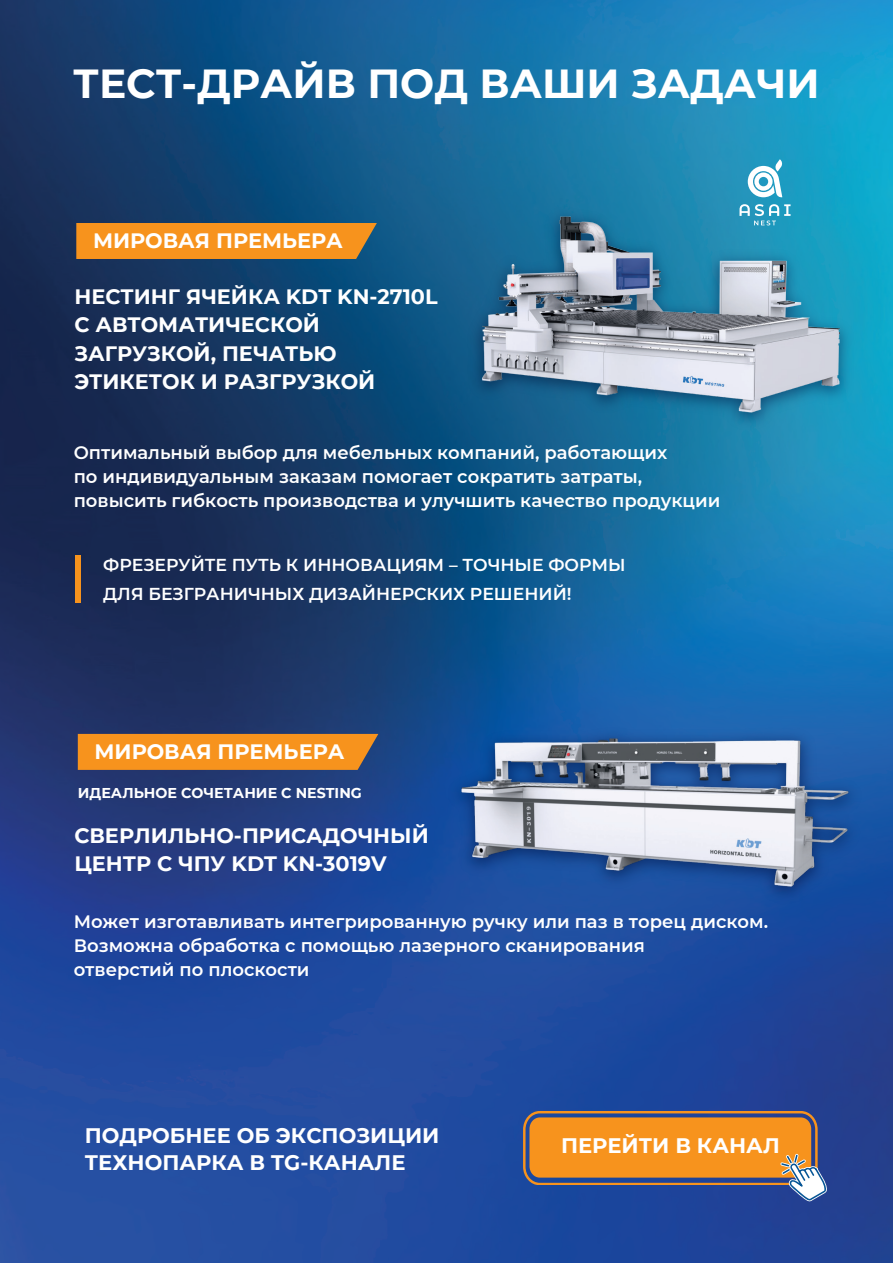
<style>
.page{position:relative;width:893px;height:1263px;background:#fff}
.page>*{position:absolute;margin:0;border:0;box-sizing:border-box;transform-origin:0 0}
.t1{font:700 40.5px "Montserrat";color:#fff}
.t2{font:700 21px/27px "Montserrat";color:#fff}
.t3{font:700 20.85px/28.3px "Montserrat";color:#fff}
.t4{font:600 18px/24px "Montserrat";color:#fff}
.t5{font:600 17.25px/28.5px "Montserrat";color:#fff}
.t6{font:700 14.25px "Montserrat";color:#fff}
</style>
<div class="page">
<img style="left:0;top:0;width:893px;height:1263px">
<div style="left:76px;top:555px;width:5px;height:48px;background:#f7931d"></div>
<img style="left:335px;top:154px;width:558px;height:347px">
<img style="left:442px;top:722px;width:426px;height:186px">
<img style="left:444px;top:701px;width:419px;height:205px">
<svg style="left:523px;top:1111px;width:304px;height:90px;background:#b37d4a"></svg>
<svg style="left:748px;top:159px;width:35px;height:39px"></svg>
<svg style="left:739px;top:204px;width:51px;height:21px"></svg>
<div style="left:76px;top:223px;width:301px;height:36px;background:#f7931d"></div>
<div style="left:78px;top:734px;width:300px;height:36px;background:#f7931d"></div>
<h1 class="t1" style="left:73px;top:55px;width:748px">ТЕСТ-ДРАЙВ ПОД ВАШИ ЗАДАЧИ</h1>
<p class="t3" style="left:93px;top:226px;width:251px">МИРОВАЯ ПРЕМЬЕРА</p>
<p class="t3" style="left:74px;top:281px;width:365px">НЕСТИНГ ЯЧЕЙКА KDT KN-2710L<br>С АВТОМАТИЧЕСКОЙ<br>ЗАГРУЗКОЙ, ПЕЧАТЬЮ<br>ЭТИКЕТОК И РАЗГРУЗКОЙ</p>
<p class="t4" style="left:74px;top:440px;width:648px">Оптимальный выбор для мебельных компаний, работающих<br>по индивидуальным заказам помогает сократить затраты, повысить гибкость производства и улучшить качество продукции</p>
<p class="t5" style="left:103px;top:550px;width:524px">ФРЕЗЕРУЙТЕ ПУТЬ К ИННОВАЦИЯМ – ТОЧНЫЕ ФОРМЫ<br>ДЛЯ БЕЗГРАНИЧНЫХ ДИЗАЙНЕРСКИХ РЕШЕНИЙ!</p>
<p class="t3" style="left:95px;top:737px;width:251px">МИРОВАЯ ПРЕМЬЕРА</p>
<p class="t6" style="left:78px;top:783px;width:286px">ИДЕАЛЬНОЕ СОЧЕТАНИЕ С NESTING</p>
<p class="t3" style="left:74px;top:820px;width:356px">СВЕРЛИЛЬНО-ПРИСАДОЧНЫЙ<br>ЦЕНТР С ЧПУ KDT KN-3019V</p>
<p class="t4" style="left:74px;top:909px;width:696px">Может изготавливать интегрированную ручку или паз в торец диском.<br>Возможна обработка с помощью лазерного сканирования<br>отверстий по плоскости</p>
<p class="t2" style="left:85px;top:1121px;width:356px">ПОДРОБНЕЕ ОБ ЭКСПОЗИЦИИ<br>ТЕХНОПАРКА В TG-КАНАЛЕ</p>
<p class="t2" style="left:561px;top:1131px;width:220px">ПЕРЕЙТИ В КАНАЛ</p>
</div>
